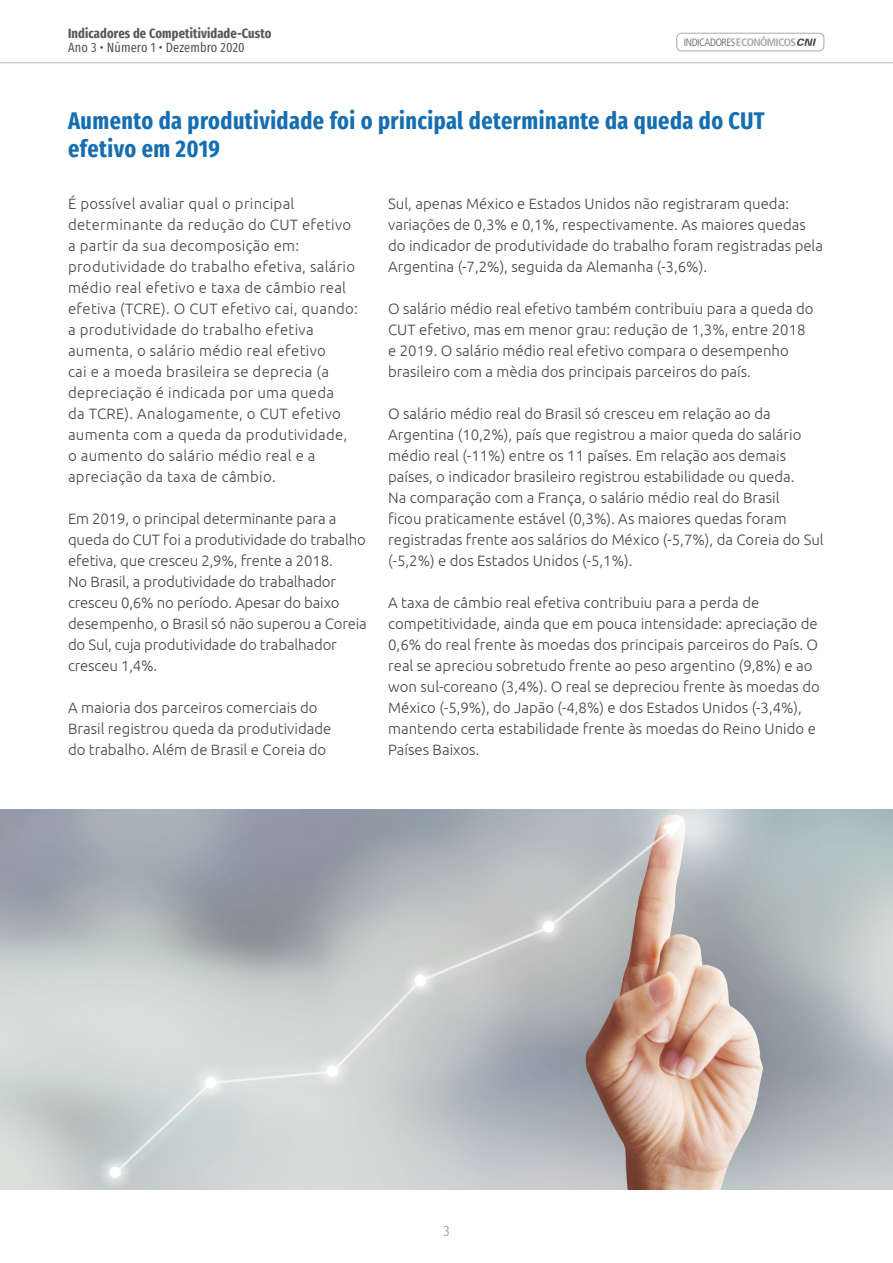
<style>
.page{position:relative;width:893px;height:1263px;background:#fff}
.page>*{position:absolute;margin:0;border:0;box-sizing:border-box;transform-origin:0 0}
.Titulo_da_capa{font:700 24px/28.5px "Fira Sans Compressed";letter-spacing:.02em;color:#156eb1}
.Texto_corrido{font:300 15px/21px "Ubuntu";color:#454647}
.Texto_corrido-2{font:300 15px/21px "Ubuntu";letter-spacing:.02em;color:#454647}
.t1{font:15px "Fira Sans Compressed";color:#454647}
.t2{font:700 13.5px "Fira Sans Compressed";letter-spacing:.01em;color:#57585a}
.t3{font:13.5px "Fira Sans Compressed";letter-spacing:.01em;color:#4b4c4d}
.t4{font:300 condensed 10.65px "Frutiger LT Pro";letter-spacing:-.035em;color:#57585a}
.s1{font-weight:700;font-size:10.8px;color:#a8a9ad}
</style>
<div class="page">
<hr style="left:0;top:62px;width:893px;height:1px;background:#808285">
<div style="left:676px;top:33px;width:148px;height:18px;border:1px solid #a8a9ad;border-radius:5px"></div>
<svg style="left:797px;top:39px;width:19px;height:7px"></svg>
<img style="left:0;top:809px;width:893px;height:380px">
<p class="t2" style="left:68px;top:22px;width:205px">Indicadores de Competitividade-Custo</p>
<p class="t3" style="left:68px;top:37px;width:178px">Ano 3 • Número 1 • Dezembro 2020</p>
<p class="t4" style="left:684px;top:36px;width:114px">INDICADORES<span class="s1">ECONÔMICOS</span></p>
<p class="Titulo_da_capa" style="left:68px;top:105px;width:698px">Aumento da produtividade foi o principal determinante da queda do CUT efetivo em 2019</p>
<p class="Texto_corrido" style="left:388px;top:193px;width:436px">Sul, apenas México e Estados Unidos não registraram queda: variações de 0,3% e 0,1%, respectivamente. As maiores quedas do indicador de produtividade do trabalho foram registradas pela Argentina (-7,2%), seguida da Alemanha (-3,6%).</p>
<p class="Texto_corrido" style="left:388px;top:298px;width:427px">O salário médio real efetivo também contribuiu para a queda do CUT efetivo, mas em menor grau: redução de 1,3%, entre 2018 e 2019. O salário médio real efetivo compara o desempenho brasileiro com a mèdia dos principais parceiros do país.</p>
<p class="Texto_corrido" style="left:388px;top:403px;width:437px">O salário médio real do Brasil só cresceu em relação ao da Argentina (10,2%), país que registrou a maior queda do salário médio real (-11%) entre os 11 países. Em relação aos demais países, o indicador brasileiro registrou estabilidade ou queda.<br>Na comparação com a França, o salário médio real do Brasil<br>ficou praticamente estável (0,3%). As maiores quedas foram registradas frente aos salários do México (-5,7%), da Coreia do Sul (-5,2%) e dos Estados Unidos (-5,1%).</p>
<p class="Texto_corrido" style="left:388px;top:592px;width:433px">A taxa de câmbio real efetiva contribuiu para a perda de competitividade, ainda que em pouca intensidade: apreciação de 0,6% do real frente às moedas dos principais parceiros do País. O real se apreciou sobretudo frente ao peso argentino (9,8%) e ao won sul-coreano (3,4%). O real se depreciou frente às moedas do México (-5,9%), do Japão (-4,8%) e dos Estados Unidos (-3,4%), mantendo certa estabilidade frente às moedas do Reino Unido e Países Baixos.</p>
<p class="Texto_corrido-2" style="left:68px;top:193px;width:291px">É possível avaliar qual o principal determinante da redução do CUT efetivo a partir da sua decomposição em: produtividade do trabalho efetiva, salário médio real efetivo e taxa de câmbio real efetiva (TCRE). O CUT efetivo cai, quando: a produtividade do trabalho efetiva aumenta, o salário médio real efetivo<br>cai e a moeda brasileira se deprecia (a depreciação é indicada por uma queda<br>da TCRE). Analogamente, o CUT efetivo aumenta com a queda da produtividade, o aumento do salário médio real e a apreciação da taxa de câmbio.</p>
<p class="Texto_corrido" style="left:68px;top:508px;width:300px">Em 2019, o principal determinante para a queda do CUT foi a produtividade do trabalho efetiva, que cresceu 2,9%, frente a 2018.<br>No Brasil, a produtividade do trabalhador cresceu 0,6% no período. Apesar do baixo desempenho, o Brasil só não superou a Coreia do Sul, cuja produtividade do trabalhador cresceu 1,4%.</p>
<p class="Texto_corrido" style="left:68px;top:697px;width:265px">A maioria dos parceiros comerciais do<br>Brasil registrou queda da produtividade do trabalho. Além de Brasil e Coreia do</p>
<p class="t1" style="left:443px;top:1219px;width:8px">3</p>
</div>
